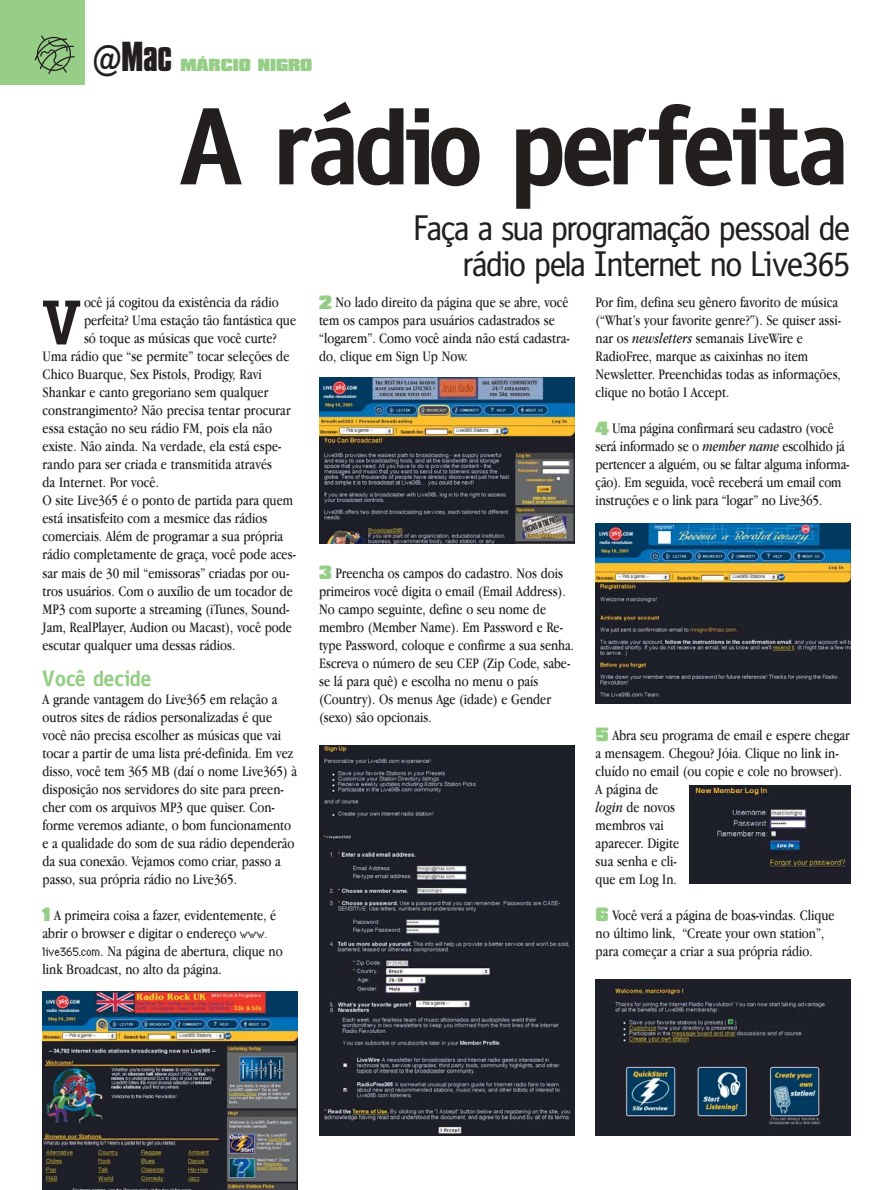
<style>
.page{position:relative;width:893px;height:1190px;background:#fff}
.page>*{position:absolute;margin:0;border:0;box-sizing:border-box;transform-origin:0 0}
.t1{font:700 111px "Obscena";letter-spacing:-.03em;color:#231f1f}
.t2{font:700 62.4px "Oficina Serifada";color:#231f1f}
.t3{font:36px/36px "Obscena";color:#231f1f;text-align:right}
.t4{font:700 36px "Compacta BT";color:#231f1f;scale:.8 1}
.t5{font:700 22.5px "Obscena";color:#96ce87}
.t6{font:15px/18px "Macmania Garamond Normal";color:#231f1f}
.t7{font:900 15px "Compacta BT";color:#96ce87}
.s1{font-family:"Compacta BT";font-weight:900;font-size:16.5px;color:#96ce87}
.s2{font-family:"Genoveva";font-size:13.5px}
.s3{font-style:italic}
</style>
<div class="page">
<div style="left:0;top:0;width:85px;height:85px;background:#96ce87"></div>
<svg style="left:34px;top:35px;width:41px;height:39px"></svg>
<img style="left:43px;top:991px;width:255px;height:199px">
<img style="left:319px;top:377px;width:255px;height:166px">
<img style="left:595px;top:523px;width:255px;height:181px">
<img style="left:319px;top:745px;width:255px;height:390px">
<img style="left:689px;top:786px;width:161px;height:97px">
<img style="left:595px;top:979px;width:255px;height:156px">
<h3 class="t4" style="left:93px;top:41px;width:101px">@Mac</h3>
<p class="t7" style="left:180px;top:59px;width:133px">MÁRCIO NIGRO</p>
<h1 class="t1" style="left:180px;top:108px;width:672px">A rádio perfeita</h1>
<h3 class="t3" style="left:415px;top:213px;width:436px">Faça a sua programação pessoal de rádio pela Internet no Live365</h3>
<h2 class="t2" style="left:43px;top:299px;width:40px">V</h2>
<p class="t6" style="left:84px;top:295px;width:196px">ocê já cogitou da existência da rádio</p>
<p class="t6" style="left:84px;top:313px;width:214px">perfeita? Uma estação tão fantástica que</p>
<p class="t6" style="left:84px;top:331px;width:194px">só toque as músicas que você curte?</p>
<p class="t6" style="left:43px;top:349px;width:248px">Uma rádio que “se permite” tocar seleções de</p>
<p class="t6" style="left:43px;top:367px;width:221px">Chico Buarque, Sex Pistols, Prodigy, Ravi</p>
<p class="t6" style="left:43px;top:385px;width:227px">Shankar e canto gregoriano sem qualquer</p>
<p class="t6" style="left:43px;top:403px;width:250px">constrangimento? Não precisa tentar procurar</p>
<p class="t6" style="left:43px;top:421px;width:231px">essa estação no seu rádio FM, pois ela não</p>
<p class="t6" style="left:43px;top:439px;width:240px">existe. Não ainda. Na verdade, ela está espe-</p>
<p class="t6" style="left:43px;top:457px;width:231px">rando para ser criada e transmitida através</p>
<p class="t6" style="left:43px;top:475px;width:118px">da Internet. Por você.</p>
<p class="t6" style="left:43px;top:493px;width:252px">O site Live365 é o ponto de partida para quem</p>
<p class="t6" style="left:43px;top:511px;width:226px">está insatisfeito com a mesmice das rádios</p>
<p class="t6" style="left:43px;top:529px;width:242px">comerciais. Além de programar a sua própria</p>
<p class="t6" style="left:43px;top:547px;width:255px">rádio completamente de graça, você pode aces-</p>
<p class="t6" style="left:43px;top:565px;width:248px">sar mais de 30 mil “emissoras” criadas por ou-</p>
<p class="t6" style="left:43px;top:583px;width:252px">tros usuários. Com o auxílio de um tocador de</p>
<p class="t6" style="left:43px;top:601px;width:248px">MP3 com suporte a streaming (iTunes, Sound-</p>
<p class="t6" style="left:43px;top:619px;width:251px">Jam, RealPlayer, Audion ou Macast), você pode</p>
<p class="t6" style="left:43px;top:637px;width:194px">escutar qualquer uma dessas rádios.</p>
<h3 class="t5" style="left:43px;top:670px;width:111px">Você decide</h3>
<p class="t6" style="left:43px;top:691px;width:256px">A grande vantagem do Live365 em relação a outros sites de rádios personalizadas é que você não precisa escolher as músicas que vai tocar a partir de uma lista pré-definida. Em vez disso, você tem 365 MB (daí o nome Live365) à disposição nos servidores do site para preen&shy;cher com os arquivos MP3 que quiser. Con&shy;forme veremos adiante, o bom funcionamento e a qualidade do som de sua rádio dependerão da sua conexão. Vejamos como criar, passo a passo, sua própria rádio no Live365.</p>
<p class="t6" style="left:43px;top:907px;width:242px"><span class="s1">1</span> A primeira coisa a fazer, evidentemente, é abrir o browser e digitar o endereço <span class="s2">www. live365.com</span>. Na página de abertura, clique no link Broadcast, no alto da página.</p>
<p class="t6" style="left:319px;top:295px;width:252px"><span class="s1">2</span> No lado direito da página que se abre, você tem os campos para usuários cadastrados se “logarem”. Como você ainda não está cadastra&shy;do, clique em Sign Up Now.</p>
<p class="t6" style="left:595px;top:295px;width:247px">Por fim, defina seu gênero favorito de música (“What’s your favorite genre?”). Se quiser assi&shy;nar os <span class="s3">newsletters</span> semanais LiveWire e RadioFree, marque as caixinhas no item Newsletter. Preenchidas todas as informações, clique no botão I Accept.</p>
<p class="t6" style="left:595px;top:421px;width:255px"><span class="s1">4</span> Uma página confirmará seu cadastro (você será informado se o <span class="s3">member name</span> escolhido já pertencer a alguém, ou se faltar alguma informa&shy;ção). Em seguida, você receberá um email com instruções e o link para “logar” no Live365.</p>
<p class="t6" style="left:319px;top:565px;width:257px"><span class="s1">3</span> Preencha os campos do cadastro. Nos dois primeiros você digita o email (Email Address).<br>No campo seguinte, define o seu nome de membro (Member Name). Em Password e Re&shy;type Password, coloque e confirme a sua senha.<br>Escreva o número de seu CEP (Zip Code, sabe&shy;se lá para quê) e escolha no menu o país (Country). Os menus Age (idade) e Gender (sexo) são opcionais.</p>
<p class="t6" style="left:595px;top:727px;width:256px"><span class="s1">5</span> Abra seu programa de email e espere chegar a mensagem. Chegou? Jóia. Clique no link in&shy;cluído no email (ou copie e cole no browser).<br>A página de<br><span class="s3">login</span> de novos<br>membros vai<br>aparecer. Digite<br>sua senha e cli-<br>que em Log In.</p>
<p class="t6" style="left:595px;top:907px;width:240px"><span class="s1">6</span> Você verá a página de boas-vindas. Clique no último link, “Create your own station”, para começar a criar a sua própria rádio.</p>
</div>
